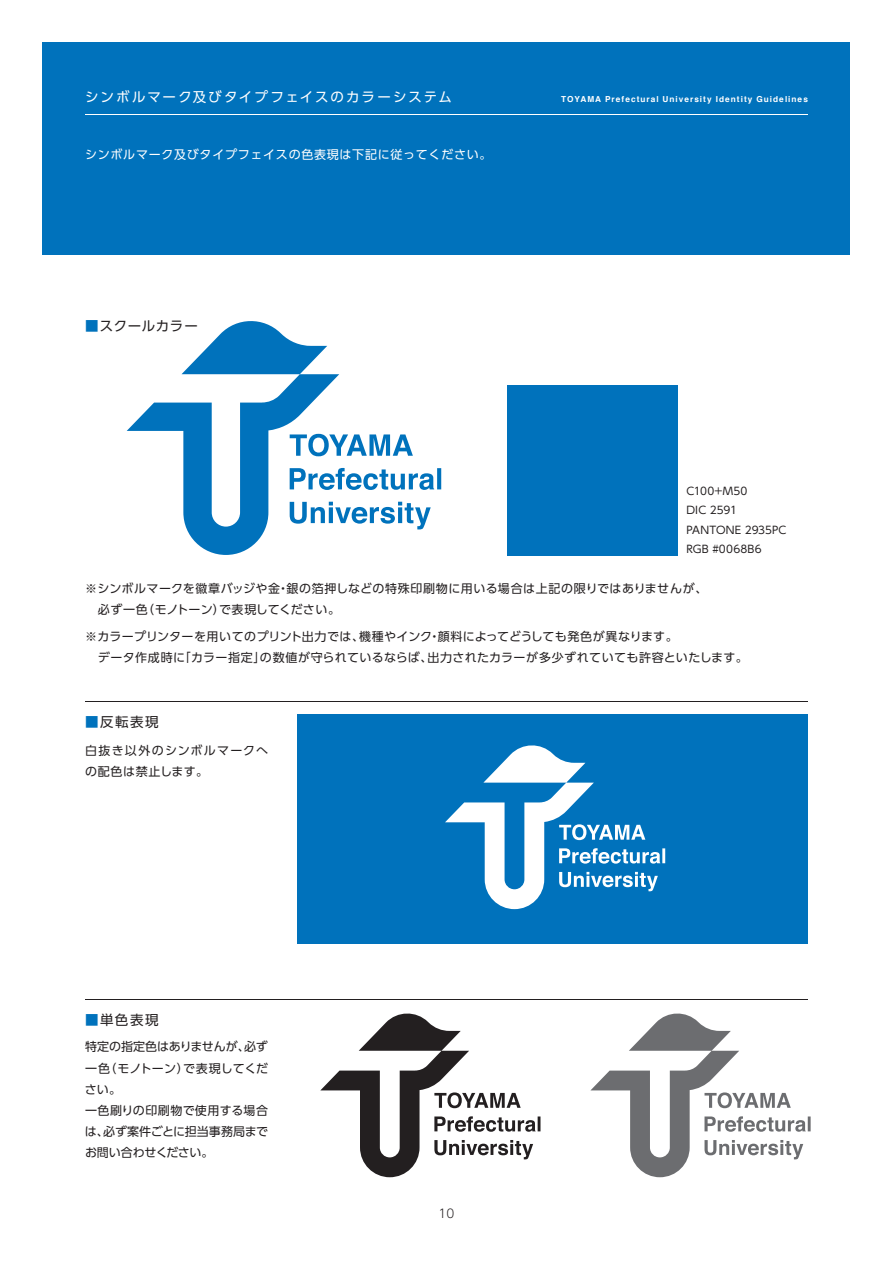
<style>
.page{position:relative;width:893px;height:1263px;background:#fff}
.page>*{position:absolute;margin:0;border:0;box-sizing:border-box;transform-origin:0 0}
.t1{font:13.5px "UD Shin Go Pro";letter-spacing:.14em;color:#fff}
.t2{font:13.5px "UD Shin Go Pro";letter-spacing:.085em;color:#231f20}
.t3{font:13.5px "UD Shin Go Pro";letter-spacing:.045em;color:#231f20}
.t4{font:12px/21px "UD Shin Go Pro";letter-spacing:.03em;color:#231f20}
.t5{font:12px/21px "UD Shin Go Pro";color:#231f20}
.t6{font:12px "UD Shin Go Pro";letter-spacing:.06em;color:#fff}
.t7{font:12px/21px "UD Shin Go Pro";letter-spacing:.065em;color:#231f20}
.t8{font:300 12px "UD Shin Go Pro";color:#231f20}
.t9{font:10.5px/19.5px "UD Shin Go Pro";letter-spacing:.015em;color:#231f20}
.t10{font:700 8.25px "Helvetica";letter-spacing:.125em;color:#fff}
.s1{color:#0072bc}
</style>
<div class="page">
<div style="left:43px;top:43px;width:807px;height:212px;background:#0072bc"></div>
<div style="left:508px;top:385px;width:170px;height:170px;background:#0072bc"></div>
<div style="left:298px;top:714px;width:510px;height:230px;background:#0072bc"></div>
<hr style="left:85px;top:701px;width:723px;height:1px;background:#231f20">
<hr style="left:85px;top:999px;width:723px;height:1px;background:#231f20">
<svg style="left:590px;top:1013px;width:221px;height:164px"></svg>
<svg style="left:127px;top:321px;width:314px;height:234px"></svg>
<svg style="left:445px;top:745px;width:220px;height:164px"></svg>
<svg style="left:320px;top:1013px;width:220px;height:164px"></svg>
<hr style="left:85px;top:114px;width:723px;height:1px;background:#fff">
<p class="t1" style="left:85px;top:86px;width:368px">シンボルマーク及びタイプフェイスのカラーシステム</p>
<p class="t10" style="left:561px;top:92px;width:248px">TOYAMA Prefectural University Identity Guidelines</p>
<p class="t6" style="left:85px;top:145px;width:408px">シンボルマーク及びタイプフェイスの色表現は下記に従ってください。</p>
<p class="t3" style="left:85px;top:315px;width:114px"><span class="s1">■</span>スクールカラー</p>
<p class="t9" style="left:686px;top:480px;width:102px">C100+M50<br>DIC 2591<br>PANTONE 2935PC<br>RGB #0068B6</p>
<p class="t4" style="left:85px;top:578px;width:624px">※シンボルマークを徽章バッジや金・銀の箔押しなどの特殊印刷物に用いる場合は上記の限りではありませんが、　必ず一色（モノトーン）で表現してください。</p>
<p class="t4" style="left:85px;top:626px;width:664px">※カラープリンターを用いてのプリント出力では、機種やインク・顔料によってどうしても発色が異なります。<br>　データ作成時に「カラー指定」の数値が守られているならば、出力されたカラーが多少ずれていても許容といたします。</p>
<p class="t2" style="left:85px;top:711px;width:75px"><span class="s1">■</span>反転表現</p>
<p class="t7" style="left:85px;top:739px;width:184px">白抜き以外のシンボルマークへの配色は禁止します。</p>
<p class="t2" style="left:85px;top:1008px;width:75px"><span class="s1">■</span>単色表現</p>
<p class="t5" style="left:85px;top:1036px;width:185px">特定の指定色はありませんが、必ず一色（モノトーン）で表現してください。<br>一色刷りの印刷物で使用する場合は、必ず案件ごとに担当事務局までお問い合わせください。</p>
<p class="t8" style="left:439px;top:1204px;width:17px">10</p>
</div>
